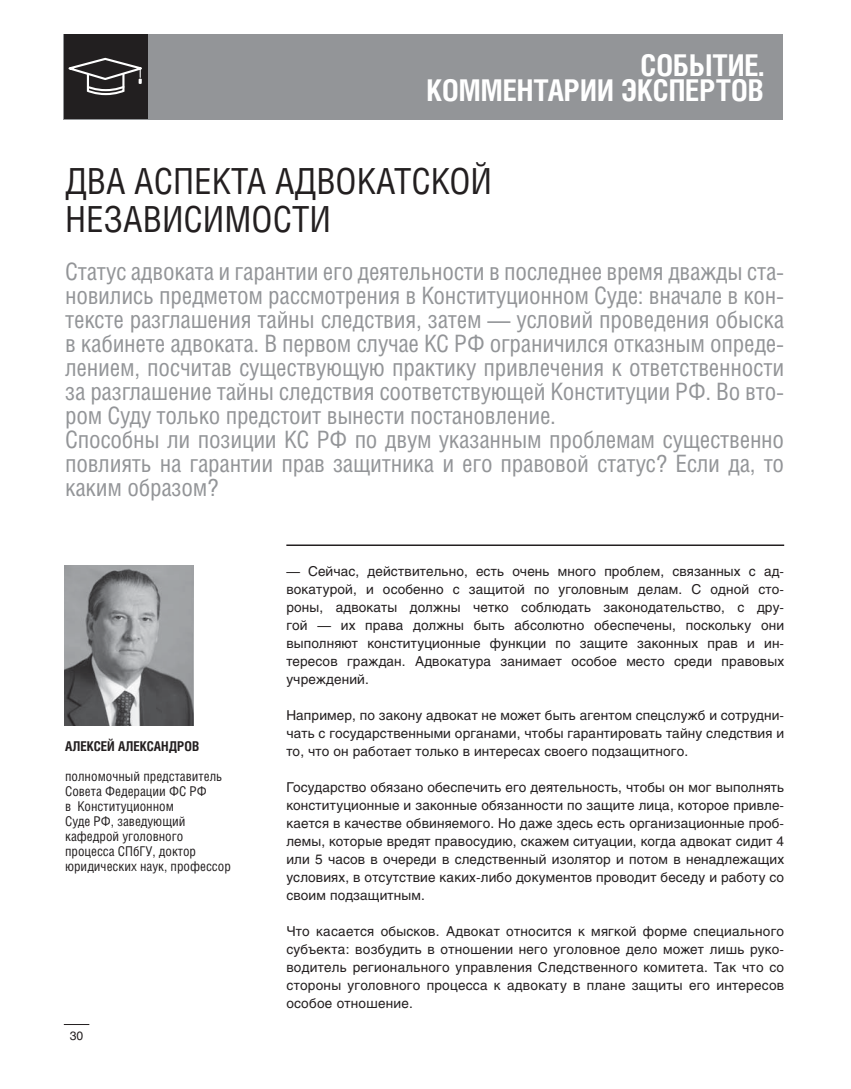
<style>
.page{position:relative;width:851px;height:1089px;background:#fff}
.page>*{position:absolute;margin:0;border:0;box-sizing:border-box;transform-origin:0 0}
.t1{font:36px/37.5px "Helios Cond";color:#231f20}
.t2{font:700 30px/25.5px "Helios Cond";color:#fff;text-align:right}
.t3{font:24px/24px "Helios Cond";letter-spacing:-.01em;color:#939598}
.t4{font:13.5px/18px "Helios";letter-spacing:.01em;color:#231f20;text-align:justify}
.t5{font:13.5px/15px "Helios Cond";color:#231f20}
.t6{font:700 13.5px "Helios Cond";color:#231f20}
.t7{font:12px "Helios";color:#231f20}
</style>
<div class="page">
<svg style="left:64px;top:1024px;width:25px;height:1px"></svg>
<hr style="left:286px;top:544px;width:498px;height:2px;background:#231f20">
<div style="left:64px;top:34px;width:718px;height:85px;background:#939598"></div>
<div style="left:64px;top:35px;width:84px;height:84px;background:#221f20"></div>
<svg style="left:63px;top:57px;width:79px;height:39px"></svg>
<img style="left:64px;top:565px;width:129px;height:160px">
<h2 class="t2" style="left:426px;top:56px;width:339px">СОБЫТИЕ.<br>КОММЕНТАРИИ ЭКСПЕРТОВ</h2>
<h1 class="t1" style="left:65px;top:166px;width:428px">ДВА АСПЕКТА АДВОКАТСКОЙ<br>НЕЗАВИСИМОСТИ</h1>
<p class="t3" style="left:65px;top:261px;width:720px">Статус адвоката и гарантии его деятельности в последнее время дважды ста&shy;новились предметом рассмотрения в Конституционном Суде: вначале в кон&shy;тексте разглашения тайны следствия, затем — условий проведения обыска в кабинете адвоката. В первом случае КС РФ ограничился отказным опреде&shy;лением, посчитав существующую практику привлечения к ответственности за разглашение тайны следствия соответствующей Конституции РФ. Во вто&shy;ром Суду только предстоит вынести постановление.<br>Способны ли позиции КС РФ по двум указанным проблемам существенно повлиять на гарантии прав защитника и его правовой статус? Если да, то каким образом?</p>
<p class="t6" style="left:65px;top:741px;width:135px">АЛЕКСЕЙ АЛЕКСАНДРОВ</p>
<p class="t5" style="left:65px;top:770px;width:167px">полномочный представитель<br>Совета Федерации ФС РФ<br>в Конституционном<br>Суде РФ, заведующий кафедрой уголовного процесса СПбГУ, доктор юридических наук, профессор</p>
<p class="t7" style="left:70px;top:1030px;width:15px">30</p>
<p class="t4" style="left:286px;top:564px;width:499px">— Сейчас, действительно, есть очень много проблем, связанных с ад&shy;вокатурой, и особенно с защитой по уголовным делам. С одной сто&shy;роны, адвокаты должны четко соблюдать законодательство, с дру&shy;гой — их права должны быть абсолютно обеспечены, поскольку они выполняют конституционные функции по защите законных прав и ин&shy;тересов граждан. Адвокатура занимает особое место среди правовых учреждений.</p>
<p class="t4" style="left:286px;top:708px;width:499px">Например, по закону адвокат не может быть агентом спецслужб и сотрудни&shy;чать с государственными органами, чтобы гарантировать тайну следствия и то, что он работает только в интересах своего подзащитного.</p>
<p class="t4" style="left:286px;top:780px;width:499px">Государство обязано обеспечить его деятельность, чтобы он мог выполнять конституционные и законные обязанности по защите лица, которое привле&shy;кается в качестве обвиняемого. Но даже здесь есть организационные проб&shy;лемы, которые вредят правосудию, скажем ситуации, когда адвокат сидит 4 или 5 часов в очереди в следственный изолятор и потом в ненадлежащих условиях, в отсутствие каких-либо документов проводит беседу и работу со своим подзащитным.</p>
<p class="t4" style="left:286px;top:924px;width:499px">Что касается обысков. Адвокат относится к мягкой форме специального субъекта: возбудить в отношении него уголовное дело может лишь руко&shy;водитель регионального управления Следственного комитета. Так что со стороны уголовного процесса к адвокату в плане защиты его интересов особое отношение.</p>
</div>
